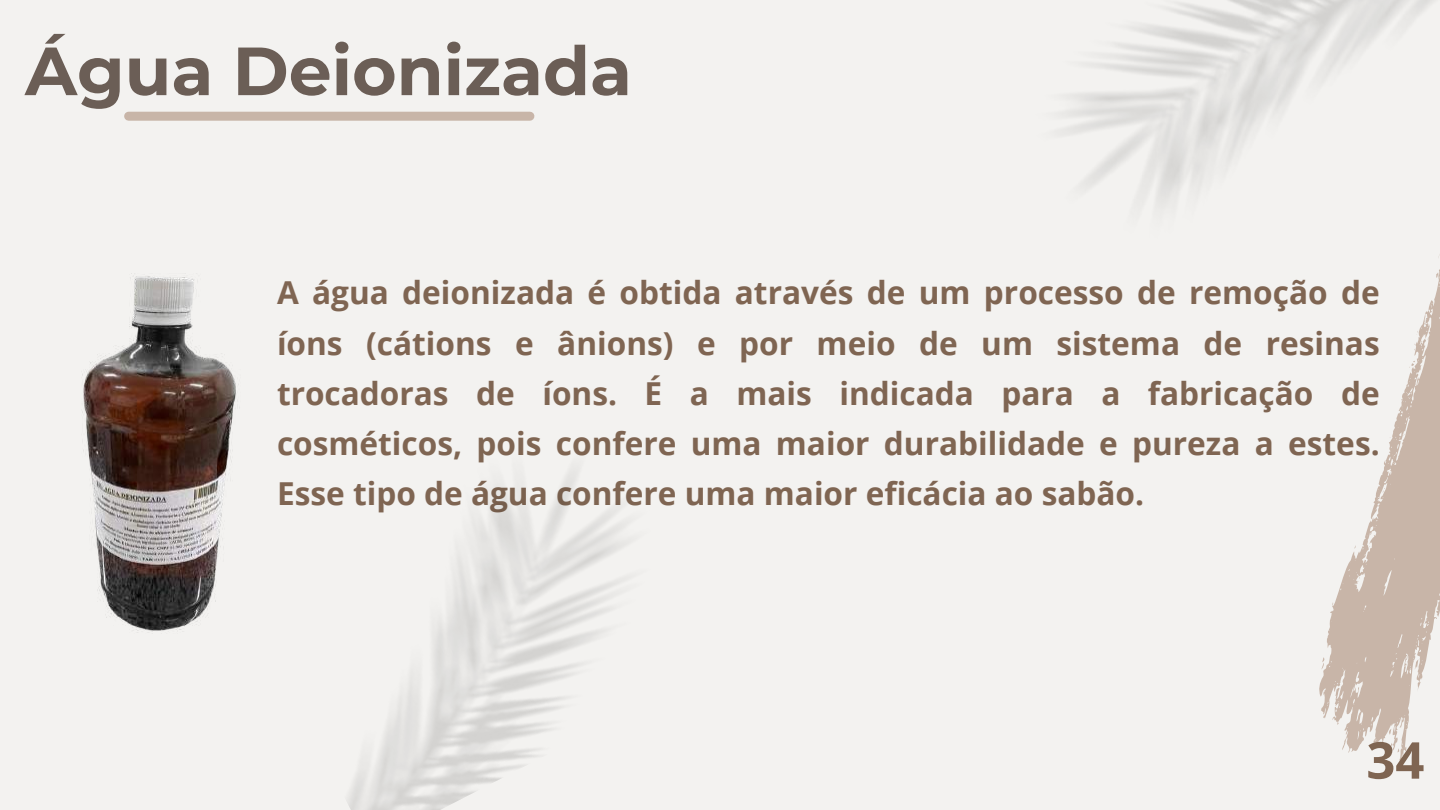
<style>
.page{position:relative;width:1440px;height:810px;background:#f3f2f0}
.page>*{position:absolute;margin:0;border:0;box-sizing:border-box;transform-origin:0 0}
.t1{font:700 68px "Montserrat";color:#6b5e56}
.t2{font:700 50.8px "Open Sans";color:#7f6552}
.t3{font:700 31.6px/50.2px "Open Sans";color:#7f6552;text-align:justify}
</style>
<div class="page">
<div style="left:129px;top:112px;width:401px;height:9px;background:#c8b5a8"></div>
<img style="left:82px;top:276px;width:157px;height:357px">
<svg style="left:1319px;top:269px;width:121px;height:492px"></svg>
<svg style="left:1413px;top:659px;width:7px;height:11px"></svg>
<svg style="left:1388px;top:728px;width:4px;height:7px"></svg>
<svg style="left:1435px;top:272px;width:4px;height:6px"></svg>
<svg style="left:1321px;top:657px;width:5px;height:13px"></svg>
<svg style="left:1390px;top:742px;width:17px;height:11px"></svg>
<svg style="left:1354px;top:545px;width:3px;height:4px"></svg>
<svg style="left:1409px;top:360px;width:7px;height:8px"></svg>
<svg style="left:1357px;top:577px;width:3px;height:5px"></svg>
<svg style="left:1383px;top:488px;width:3px;height:5px"></svg>
<svg style="left:1414px;top:331px;width:14px;height:19px"></svg>
<h1 class="t1" style="left:25px;top:29px;width:608px">Água Deionizada</h1>
<p class="t3" style="left:277px;top:267px;width:1104px">A água deionizada é obtida através de um processo de remoção de íons (cátions e ânions) e por meio de um sistema de resinas trocadoras de íons. É a mais indicada para a fabricação de cosméticos, pois confere uma maior durabilidade e pureza a estes.<br>Esse tipo de água confere uma maior eficácia ao sabão.</p>
<h2 class="t2" style="left:1366px;top:724px;width:59px">34</h2>
</div>
